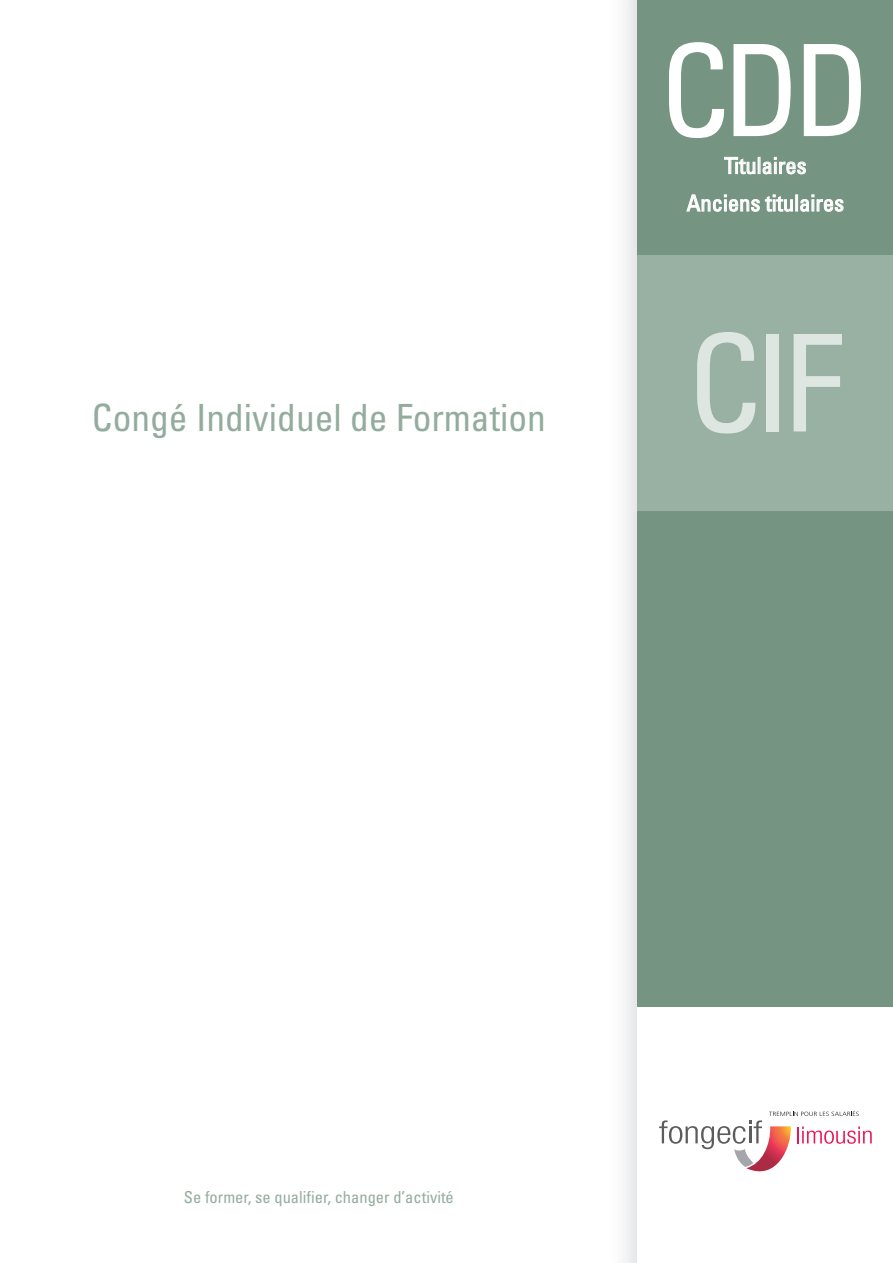
<style>
.page{position:relative;width:893px;height:1263px;background:#fff}
.page>*{position:absolute;margin:0;border:0;box-sizing:border-box;transform-origin:0 0}
.t1{font:condensed 135px "Univers";color:#dee6e1}
.t2{font:condensed 127.5px "Univers";color:#fff}
.t3{font:condensed 37.5px "Univers";color:#93ac9d}
.t4{font:condensed 22.5px/37.5px "Univers";color:#fff;text-align:center}
.t5{font:condensed 16.5px "Univers";color:#93ac9d}
</style>
<div class="page">
<img style="left:625px;top:0;width:13px;height:1263px">
<div style="left:638px;top:0;width:255px;height:1263px;background:#769482"></div>
<div style="left:638px;top:255px;width:255px;height:255px;background:#98b1a3"></div>
<svg style="left:724px;top:157px;width:82px;height:18px"></svg>
<svg style="left:686px;top:194px;width:158px;height:18px"></svg>
<div style="left:638px;top:1008px;width:255px;height:255px;background:#fff"></div>
<svg style="left:659px;top:1111px;width:213px;height:61px"></svg>
<h3 class="t3" style="left:92px;top:394px;width:456px">Congé Individuel de Formation</h3>
<h2 class="t2" style="left:660px;top:10px;width:213px">CDD</h2>
<h3 class="t4" style="left:687px;top:147px;width:159px">Titulaires<br>Anciens titulaires</h3>
<h1 class="t1" style="left:687px;top:298px;width:158px">CIF</h1>
<p class="t5" style="left:184px;top:1187px;width:271px">Se former, se qualifier, changer d’activité</p>
</div>
